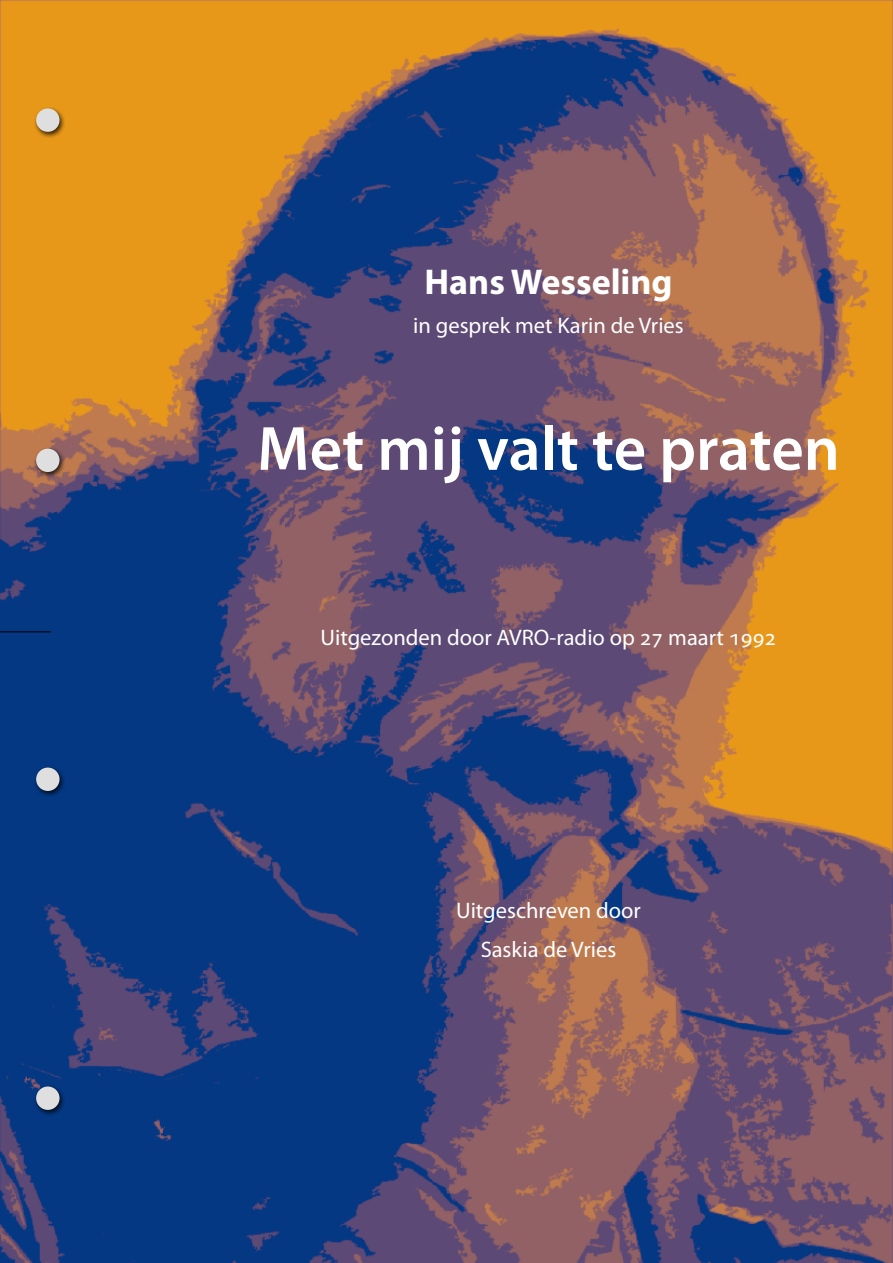
<style>
.page{position:relative;width:893px;height:1263px;background:#fff}
.page>*{position:absolute;margin:0;border:0;box-sizing:border-box;transform-origin:0 0}
.t1{font:600 63px "Myriad Pro";color:#fff}
.t2{font:700 36px "Myriad Pro";color:#fff}
.t3{font:22.5px/39px "Myriad Pro";color:#fff;text-align:center}
</style>
<div class="page">
<img style="left:0;top:0;width:893px;height:1263px">
<div style="left:34px;top:446px;width:32px;height:32px;background:#000;opacity:.75"></div>
<div style="left:36px;top:449px;width:24px;height:23px;background:#dfdfdf;border-radius:50%"></div>
<hr style="left:0;top:631px;width:51px;height:1px;background:#000">
<div style="left:34px;top:765px;width:32px;height:32px;background:#000;opacity:.75"></div>
<div style="left:36px;top:767px;width:24px;height:24px;background:#dfdfdf;border-radius:50%"></div>
<div style="left:34px;top:106px;width:32px;height:32px;background:#000;opacity:.75"></div>
<div style="left:36px;top:108px;width:24px;height:24px;background:#dfdfdf;border-radius:50%"></div>
<div style="left:34px;top:1084px;width:32px;height:32px;background:#000;opacity:.75"></div>
<div style="left:36px;top:1086px;width:24px;height:24px;background:#dfdfdf;border-radius:50%"></div>
<h2 class="t2" style="left:424px;top:262px;width:250px">Hans Wesseling</h2>
<p class="t3" style="left:413px;top:307px;width:272px">in gesprek met Karin de Vries</p>
<h1 class="t1" style="left:257px;top:414px;width:584px">Met mij valt te praten</h1>
<p class="t3" style="left:321px;top:619px;width:457px">Uitgezonden door AVRO-radio op 27 maart 1992</p>
<p class="t3" style="left:456px;top:892px;width:186px">Uitgeschreven door<br>Saskia de Vries</p>
</div>
